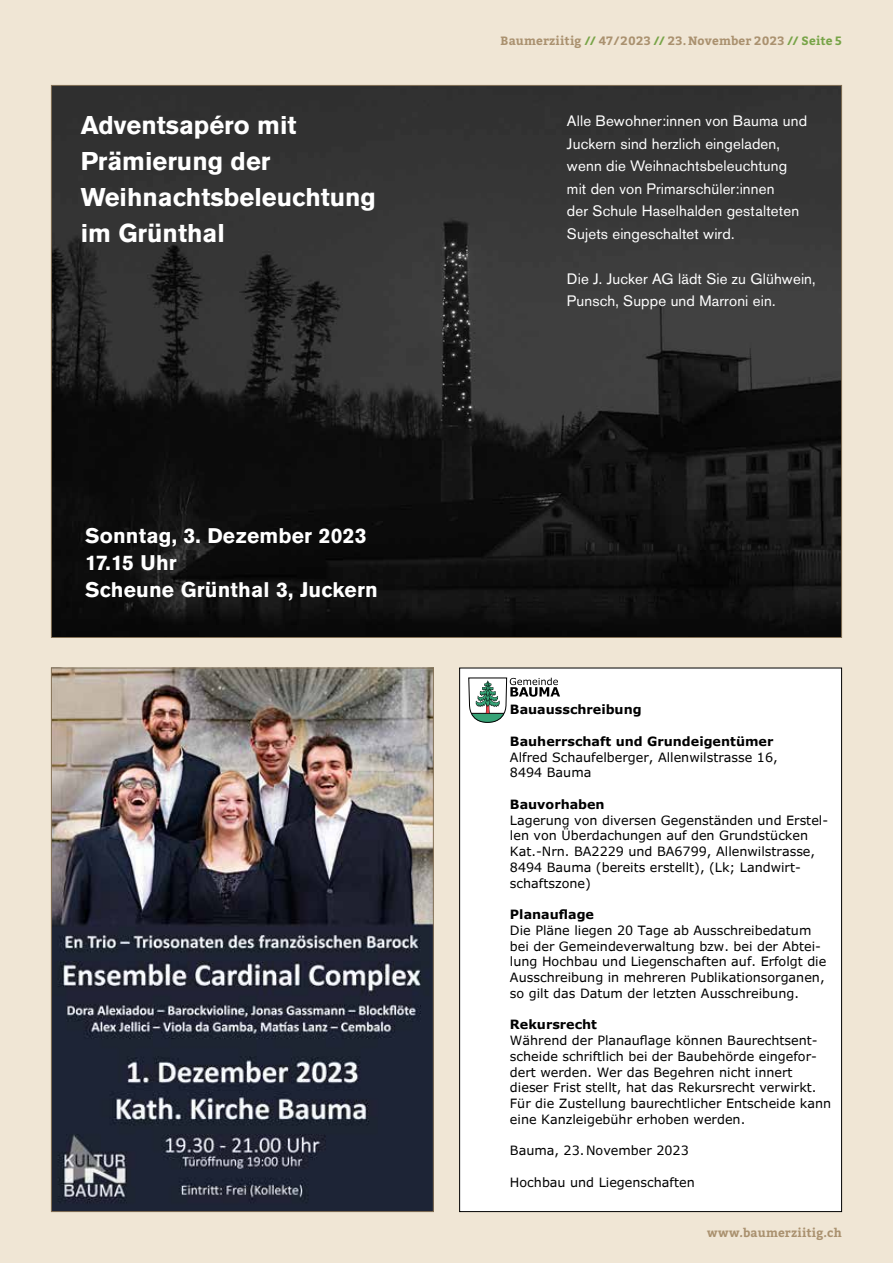
<style>
.page{position:relative;width:893px;height:1263px;background:#f0e6d5}
.page>*{position:absolute;margin:0;border:0;box-sizing:border-box;transform-origin:0 0}
.t1{font:700 25.5px/36px "Akzidenz Grotesk Std";color:#fff}
.t2{font:700 21px/27px "Akzidenz Grotesk Std";letter-spacing:.01em;color:#fff}
.t3{font:15px/22.5px "Akzidenz Grotesk Std";letter-spacing:.01em;color:#fff}
.t4{font:12.75px/15.8px "Verdana Pro";color:#000}
.t5{font:700 12.75px "Verdana Pro";color:#000}
.t6{font:700 12px "Bitter";letter-spacing:.015em;color:#aa916f}
.s1{color:#77a447}
</style>
<div class="page">
<img style="left:53px;top:87px;width:787px;height:549px">
<div style="left:460px;top:668px;width:382px;height:543px;background:#fff"></div>
<svg style="left:468px;top:678px;width:92px;height:45px"></svg>
<img style="left:53px;top:670px;width:379px;height:540px">
<h1 class="t1" style="left:81px;top:107px;width:297px">Adventsapéro mit<br>Prämierung der<br>Weihnachtsbeleuchtung im Grünthal</h1>
<h2 class="t2" style="left:85px;top:522px;width:294px">Sonntag, 3. Dezember 2023<br>17.15 Uhr<br>Scheune Grünthal 3, Juckern</h2>
<p class="t6" style="left:501px;top:31px;width:343px">Baumerziitig <span class="s1">//</span> 47/ 2023 <span class="s1">//</span> 23.November 2023 <span class="s1">// Seite 5</span></p>
<p class="t3" style="left:567px;top:109px;width:242px">Alle Bewohner:innen von Bauma und Juckern sind herzlich eingeladen, wenn die Weihnachtsbeleuchtung mit den von Primarschüler:innen<br>der Schule Haselhalden gestalteten Sujets eingeschaltet wird.</p>
<p class="t3" style="left:567px;top:267px;width:250px">Die J. Jucker AG lädt Sie zu Glühwein,<br>Punsch, Suppe und Marroni ein.</p>
<p class="t5" style="left:510px;top:701px;width:133px">Bauausschreibung</p>
<p class="t5" style="left:510px;top:733px;width:265px">Bauherrschaft und Grundeigentümer</p>
<p class="t4" style="left:510px;top:749px;width:269px">Alfred Schaufelberger, Allenwilstrasse 16,<br>8494 Bauma</p>
<p class="t5" style="left:510px;top:796px;width:96px">Bauvorhaben</p>
<p class="t4" style="left:510px;top:812px;width:320px">Lagerung von diversen Gegenständen und Erstel&shy;len von Überdachungen auf den Grundstücken Kat.-Nrn. BA2229 und BA6799, Allenwilstrasse, 8494 Bauma (bereits erstellt), (Lk; Landwirt&shy;schaftszone)</p>
<p class="t5" style="left:510px;top:906px;width:86px">Planauflage</p>
<p class="t4" style="left:510px;top:922px;width:318px">Die Pläne liegen 20 Tage ab Ausschreibedatum bei der Gemeindeverwaltung bzw. bei der Abtei&shy;lung Hochbau und Liegenschaften auf. Erfolgt die Ausschreibung in mehreren Publikationsorganen, so gilt das Datum der letzten Ausschreibung.</p>
<p class="t5" style="left:510px;top:1016px;width:89px">Rekursrecht</p>
<p class="t4" style="left:510px;top:1033px;width:323px">Während der Planauflage können Baurechtsent&shy;scheide schriftlich bei der Baubehörde eingefor&shy;dert werden. Wer das Begehren nicht innert dieser Frist stellt, hat das Rekursrecht verwirkt.<br>Für die Zustellung baurechtlicher Entscheide kann eine Kanzleigebühr erhoben werden.</p>
<p class="t4" style="left:510px;top:1143px;width:180px">Bauma, 23.November 2023</p>
<p class="t4" style="left:510px;top:1174px;width:186px">Hochbau und Liegenschaften</p>
<p class="t6" style="left:707px;top:1224px;width:136px">www.baumerziitig.ch</p>
</div>
